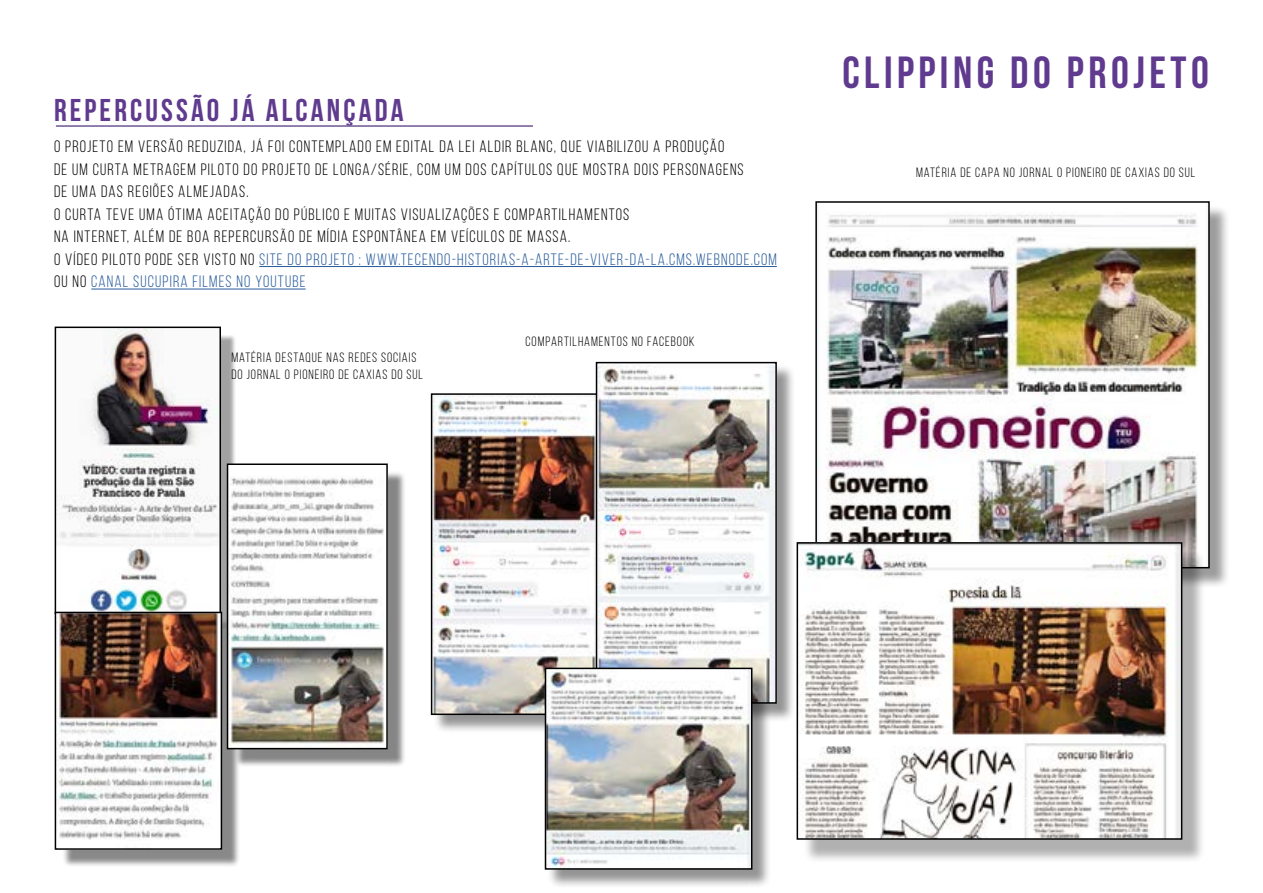
<style>
.page{position:relative;width:1263px;height:893px;background:#fff}
.page>*{position:absolute;margin:0;border:0;box-sizing:border-box;transform-origin:0 0}
.t1{font:700 45px "Bebas Neue";letter-spacing:.1em;color:#5f3a8e}
.t2{font:700 31.5px "Bebas Neue";letter-spacing:.1em;color:#5f3a8e}
.t3{font:16.5px/22.5px "Bebas Neue";letter-spacing:.07em;color:#000}
.t4{font:13.5px/16.5px "Bebas Neue";letter-spacing:.07em;color:#000}
.s1{color:#275b9b}
</style>
<div class="page">
<hr style="left:56px;top:125px;width:477px;height:2px;background:#6d5792">
<hr style="left:259px;top:266px;width:518px;height:1px;background:#275b9b">
<hr style="left:91px;top:289px;width:215px;height:1px;background:#275b9b">
<div style="left:63px;top:335px;width:173px;height:294px;background:#000;opacity:.37"></div>
<img style="left:58px;top:330px;width:161px;height:508px">
<div style="left:55px;top:327px;width:166px;height:287px;border:2px solid #000"></div>
<div style="left:62px;top:619px;width:177px;height:248px;background:#000;opacity:.47"></div>
<div style="left:55px;top:612px;width:167px;height:238px;border:2px solid #000"></div>
<div style="left:234px;top:471px;width:171px;height:295px;background:#000;opacity:.48"></div>
<img style="left:230px;top:466px;width:155px;height:280px">
<div style="left:227px;top:463px;width:161px;height:286px;border:2px solid #000"></div>
<div style="left:819px;top:205px;width:411px;height:383px;background:#000;opacity:.39"></div>
<img style="left:818px;top:205px;width:389px;height:360px">
<div style="left:815px;top:201px;width:395px;height:367px;border:2px solid #000"></div>
<div style="left:804px;top:549px;width:402px;height:314px;background:#000;opacity:.31"></div>
<img style="left:799px;top:545px;width:380px;height:292px">
<div style="left:796px;top:542px;width:386px;height:298px;border:2px solid #000"></div>
<div style="left:433px;top:396px;width:189px;height:337px;background:#000;opacity:.42"></div>
<img style="left:434px;top:396px;width:162px;height:316px">
<div style="left:431px;top:393px;width:172px;height:322px;border:2px solid #000"></div>
<div style="left:598px;top:364px;width:197px;height:359px;background:#000;opacity:.42"></div>
<img style="left:599px;top:365px;width:175px;height:336px">
<div style="left:596px;top:362px;width:181px;height:342px;border:2px solid #000"></div>
<div style="left:547px;top:670px;width:224px;height:218px;background:#000;opacity:.42"></div>
<img style="left:548px;top:671px;width:201px;height:196px">
<div style="left:545px;top:668px;width:207px;height:202px;border:2px solid #000"></div>
<h2 class="t2" style="left:54px;top:93px;width:351px">REPERCUSSÃO JÁ ALCANÇADA</h2>
<p class="t3" style="left:54px;top:135px;width:724px">O PROJETO EM VERSÃO REDUZIDA, JÁ FOI CONTEMPLADO EM EDITAL DA LEI ALDIR BLANC, QUE VIABILIZOU A PRODUÇÃO<br>DE UM CURTA METRAGEM PILOTO DO PROJETO DE LONGA/SÉRIE, COM UM DOS CAPÍTULOS QUE MOSTRA DOIS PERSONAGENS<br>DE UMA DAS REGIÕES ALMEJADAS.<br>O CURTA TEVE UMA ÓTIMA ACEITAÇÃO DO PÚBLICO E MUITAS VISUALIZAÇÕES E COMPARTILHAMENTOS<br>NA INTERNET, ALÉM DE BOA REPERCURSÃO DE MÍDIA ESPONTÂNEA EM VEÍCULOS DE MASSA.<br>O VÍDEO PILOTO PODE SER VISTO NO <span class="s1">SITE DO PROJETO : WWW.TECENDO-HISTORIAS-A-ARTE-DE-VIVER-DA-LA.CMS.WEBNODE.COM </span>OU NO <span class="s1">CANAL SUCUPIRA FILMES NO YOUTUBE</span></p>
<p class="t4" style="left:231px;top:349px;width:193px">MATÉRIA DESTAQUE NAS REDES SOCIAIS<br>DO JORNAL O PIONEIRO DE CAXIAS DO SUL</p>
<p class="t4" style="left:526px;top:333px;width:170px">COMPARTILHAMENTOS NO FACEBOOK</p>
<h1 class="t1" style="left:842px;top:48px;width:368px">CLIPPING DO PROJETO</h1>
<p class="t4" style="left:916px;top:164px;width:281px">MATÉRIA DE CAPA NO JORNAL O PIONEIRO DE CAXIAS DO SUL</p>
</div>
